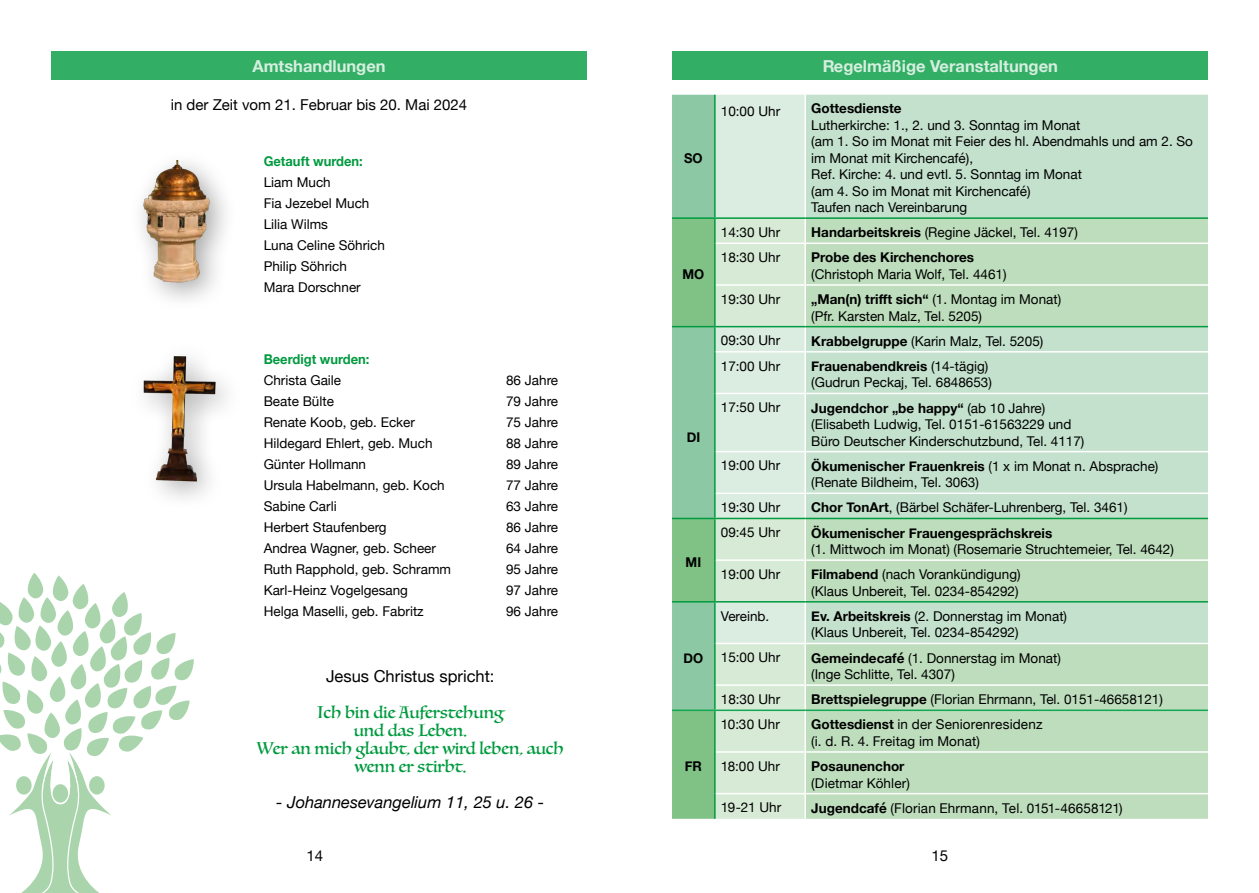
<style>
.page{position:relative;width:1259px;height:893px;background:#fff}
.page>*{position:absolute;margin:0;border:0;box-sizing:border-box;transform-origin:0 0}
.t1{font:16.5px/18px "Luminari";color:#009a3f;text-align:center}
.t2{font:700 16.5px "Helvetica Neue";color:#fff}
.t3{font:italic 16.5px "Helvetica Neue";color:#000}
.t4{font:16.5px "Helvetica Neue";color:#000}
.t5{font:15px "Helvetica Neue";color:#000}
.t6{font:13.5px/16.5px "Helvetica Neue";color:#000}
.t7{font:700 13.5px "Helvetica Neue";color:#000}
.t8{font:700 13.5px "Helvetica Neue";color:#009a3f;scale:.96 1}
.t9{font:700 13.5px "Helvetica Neue";color:#000;scale:.96 1}
.s1{font-weight:700}
</style>
<div class="page">
<div style="left:51px;top:51px;width:536px;height:28px;background:#33ae65"></div>
<svg style="left:0;top:573px;width:194px;height:320px"></svg>
<div style="left:53px;top:784px;width:15px;height:19px;background:#aad5ac;border-radius:50%"></div>
<svg style="left:89px;top:776px;width:16px;height:19px"></svg>
<svg style="left:16px;top:776px;width:16px;height:19px"></svg>
<div style="left:128px;top:340px;width:116px;height:170px;background:#000;opacity:.35"></div>
<img style="left:141px;top:353px;width:77px;height:131px">
<div style="left:715px;top:95px;width:89px;height:122px;background:#dbece0"></div>
<div style="left:806px;top:95px;width:402px;height:122px;background:#c3e1cc"></div>
<svg style="left:715px;top:219px;width:89px;height:600px;background:#d6ead8"></svg>
<svg style="left:806px;top:219px;width:402px;height:600px;background:#bfdec2"></svg>
<hr style="left:715px;top:243px;width:90px;height:1px;background:#fff">
<hr style="left:805px;top:243px;width:403px;height:1px;background:#fff">
<hr style="left:715px;top:284px;width:90px;height:2px;background:#fff">
<hr style="left:805px;top:284px;width:403px;height:2px;background:#fff">
<hr style="left:715px;top:393px;width:90px;height:1px;background:#fff">
<hr style="left:805px;top:393px;width:403px;height:1px;background:#fff">
<hr style="left:715px;top:451px;width:90px;height:1px;background:#fff">
<hr style="left:805px;top:451px;width:403px;height:1px;background:#fff">
<hr style="left:715px;top:493px;width:90px;height:1px;background:#fff">
<hr style="left:805px;top:493px;width:403px;height:1px;background:#fff">
<hr style="left:715px;top:559px;width:90px;height:2px;background:#fff">
<hr style="left:805px;top:559px;width:403px;height:2px;background:#fff">
<hr style="left:715px;top:684px;width:90px;height:2px;background:#fff">
<hr style="left:805px;top:684px;width:403px;height:2px;background:#fff">
<hr style="left:715px;top:751px;width:90px;height:2px;background:#fff">
<hr style="left:805px;top:751px;width:403px;height:2px;background:#fff">
<hr style="left:715px;top:793px;width:90px;height:1px;background:#fff">
<hr style="left:805px;top:793px;width:403px;height:1px;background:#fff">
<hr style="left:715px;top:643px;width:90px;height:1px;background:#fff">
<hr style="left:805px;top:643px;width:403px;height:1px;background:#fff">
<hr style="left:715px;top:217px;width:90px;height:2px;background:#009a3f">
<hr style="left:805px;top:217px;width:403px;height:2px;background:#009a3f">
<hr style="left:715px;top:518px;width:90px;height:1px;background:#009a3f">
<hr style="left:805px;top:518px;width:403px;height:1px;background:#009a3f">
<hr style="left:715px;top:601px;width:90px;height:1px;background:#009a3f">
<hr style="left:805px;top:601px;width:403px;height:1px;background:#009a3f">
<svg style="left:672px;top:94px;width:43px;height:725px;background:#83c494"></svg>
<hr style="left:672px;top:326px;width:43px;height:1px;background:#009a3f">
<hr style="left:672px;top:518px;width:43px;height:1px;background:#009a3f">
<hr style="left:715px;top:326px;width:90px;height:1px;background:#009a3f">
<hr style="left:805px;top:326px;width:403px;height:1px;background:#009a3f">
<hr style="left:715px;top:351px;width:90px;height:2px;background:#fff">
<hr style="left:805px;top:351px;width:403px;height:2px;background:#fff">
<hr style="left:672px;top:709px;width:43px;height:2px;background:#11a753">
<hr style="left:715px;top:709px;width:90px;height:2px;background:#11a753">
<hr style="left:805px;top:709px;width:403px;height:2px;background:#11a753">
<div style="left:672px;top:51px;width:536px;height:28px;background:#33ae65"></div>
<div style="left:128px;top:147px;width:110px;height:164px;background:#000;opacity:.35"></div>
<img style="left:142px;top:161px;width:69px;height:123px">
<p class="t2" style="left:252px;top:54px;width:135px">Amtshandlungen</p>
<p class="t5" style="left:171px;top:93px;width:298px">in der Zeit vom 21. Februar bis 20. Mai 2024</p>
<p class="t8" style="left:264px;top:151px;width:105px">Getauft wurden:</p>
<p class="t6" style="left:264px;top:173px;width:123px;line-height:21px">Liam Much<br>Fia Jezebel Much<br>Lilia Wilms<br>Luna Celine Söhrich<br>Philip Söhrich<br>Mara Dorschner</p>
<p class="t8" style="left:264px;top:349px;width:112px">Beerdigt wurden:</p>
<p class="t6" style="left:264px;top:373px;width:79px">Christa Gaile</p>
<p class="t6" style="left:506px;top:373px;width:54px">86 Jahre</p>
<p class="t6" style="left:264px;top:394px;width:72px">Beate Bülte</p>
<p class="t6" style="left:506px;top:394px;width:54px">79 Jahre</p>
<p class="t6" style="left:264px;top:415px;width:153px">Renate Koob, geb. Ecker</p>
<p class="t6" style="left:506px;top:415px;width:54px">75 Jahre</p>
<p class="t6" style="left:264px;top:436px;width:170px">Hildegard Ehlert, geb. Much</p>
<p class="t6" style="left:506px;top:436px;width:54px">88 Jahre</p>
<p class="t6" style="left:264px;top:457px;width:104px">Günter Hollmann</p>
<p class="t6" style="left:506px;top:457px;width:54px">89 Jahre</p>
<p class="t6" style="left:264px;top:478px;width:183px">Ursula Habelmann, geb. Koch</p>
<p class="t6" style="left:506px;top:478px;width:54px">77 Jahre</p>
<p class="t6" style="left:264px;top:499px;width:74px">Sabine Carli</p>
<p class="t6" style="left:506px;top:499px;width:54px">63 Jahre</p>
<p class="t6" style="left:264px;top:520px;width:124px">Herbert Staufenberg</p>
<p class="t6" style="left:506px;top:520px;width:54px">86 Jahre</p>
<p class="t6" style="left:264px;top:541px;width:174px">Andrea Wagner, geb. Scheer</p>
<p class="t6" style="left:506px;top:541px;width:54px">64 Jahre</p>
<p class="t6" style="left:264px;top:562px;width:189px">Ruth Rapphold, geb. Schramm</p>
<p class="t6" style="left:506px;top:562px;width:54px">95 Jahre</p>
<p class="t6" style="left:264px;top:583px;width:146px">Karl-Heinz Vogelgesang</p>
<p class="t6" style="left:506px;top:583px;width:54px">97 Jahre</p>
<p class="t6" style="left:264px;top:604px;width:161px">Helga Maselli, geb. Fabritz</p>
<p class="t6" style="left:506px;top:604px;width:54px">96 Jahre</p>
<p class="t4" style="left:326px;top:665px;width:170px">Jesus Christus spricht:</p>
<p class="t1" style="left:257px;top:704px;width:308px">Ich bin die Auferstehung<br>und das Leben.<br>Wer an mich glaubt, der wird leben, auch wenn er stirbt.</p>
<p class="t3" style="left:276px;top:791px;width:270px">- Johannesevangelium 11, 25 u. 26 -</p>
<p class="t9" style="left:684px;top:147px;width:21px">SO</p>
<p class="t9" style="left:682px;top:264px;width:24px">MO</p>
<p class="t9" style="left:687px;top:426px;width:15px">DI</p>
<p class="t9" style="left:685px;top:551px;width:18px">MI</p>
<p class="t9" style="left:683px;top:647px;width:22px">DO</p>
<p class="t9" style="left:685px;top:756px;width:19px">FR</p>
<p class="t2" style="left:822px;top:54px;width:237px">Regelmäßige Veranstaltungen</p>
<p class="t6" style="left:721px;top:104px;width:61px">10:00 Uhr</p>
<p class="t7" style="left:811px;top:98px;width:92px">Gottesdienste</p>
<p class="t6" style="left:811px;top:117px;width:383px">Lutherkirche: 1., 2. und 3. Sonntag im Monat<br>(am 1. So im Monat mit Feier des hl. Abendmahls und am 2. So im Monat mit Kirchencafé),<br>Ref. Kirche: 4. und evtl. 5. Sonntag im Monat<br>(am 4. So im Monat mit Kirchencafé)<br>Taufen nach Vereinbarung</p>
<p class="t6" style="left:721px;top:225px;width:61px">14:30 Uhr</p>
<p class="t6" style="left:811px;top:225px;width:268px"><span class="s1">Handarbeitskreis</span> (Regine Jäckel, Tel. 4197)</p>
<p class="t6" style="left:721px;top:250px;width:61px">18:30 Uhr</p>
<p class="t7" style="left:811px;top:247px;width:164px">Probe des Kirchenchores</p>
<p class="t6" style="left:811px;top:267px;width:197px">(Christoph Maria Wolf, Tel. 4461)</p>
<p class="t6" style="left:721px;top:292px;width:61px">19:30 Uhr</p>
<p class="t6" style="left:811px;top:292px;width:251px"><span class="s1">„Man(n) trifft sich“</span> (1. Montag im Monat) (Pfr. Karsten Malz, Tel. 5205)</p>
<p class="t6" style="left:721px;top:333px;width:61px">09:30 Uhr</p>
<p class="t6" style="left:811px;top:334px;width:233px"><span class="s1">Krabbelgruppe</span> (Karin Malz, Tel. 5205)</p>
<p class="t6" style="left:721px;top:358px;width:61px">17:00 Uhr</p>
<p class="t6" style="left:811px;top:359px;width:182px"><span class="s1">Frauenabendkreis</span> (14-tägig) (Gudrun Peckaj, Tel. 6848653)</p>
<p class="t6" style="left:721px;top:400px;width:61px">17:50 Uhr</p>
<p class="t6" style="left:811px;top:400px;width:275px"><span class="s1">Jugendchor „be happy“</span> (ab 10 Jahre) (Elisabeth Ludwig, Tel. 0151-61563229 und<br>Büro Deutscher Kinderschutzbund, Tel. 4117)</p>
<p class="t6" style="left:721px;top:458px;width:61px">19:00 Uhr</p>
<p class="t6" style="left:811px;top:458px;width:349px"><span class="s1">Ökumenischer Frauenkreis</span> (1 x im Monat n. Absprache) (Renate Bildheim, Tel. 3063)</p>
<p class="t6" style="left:721px;top:500px;width:61px">19:30 Uhr</p>
<p class="t6" style="left:811px;top:500px;width:318px"><span class="s1">Chor TonArt</span>, (Bärbel Schäfer-Luhrenberg, Tel. 3461)</p>
<p class="t6" style="left:721px;top:525px;width:61px">09:45 Uhr</p>
<p class="t7" style="left:811px;top:522px;width:242px">Ökumenischer Frauengesprächskreis</p>
<p class="t6" style="left:811px;top:542px;width:364px">(1. Mittwoch im Monat) (Rosemarie Struchtemeier, Tel. 4642)</p>
<p class="t6" style="left:721px;top:567px;width:61px">19:00 Uhr</p>
<p class="t6" style="left:811px;top:567px;width:211px"><span class="s1">Filmabend</span> (nach Vorankündigung) (Klaus Unbereit, Tel. 0234-854292)</p>
<p class="t6" style="left:721px;top:608px;width:50px">Vereinb.</p>
<p class="t6" style="left:811px;top:609px;width:257px"><span class="s1">Ev. Arbeitskreis</span> (2. Donnerstag im Monat) (Klaus Unbereit, Tel. 0234-854292)</p>
<p class="t6" style="left:721px;top:650px;width:61px">15:00 Uhr</p>
<p class="t6" style="left:811px;top:650px;width:251px"><span class="s1">Gemeindecafé</span> (1. Donnerstag im Monat) (Inge Schlitte, Tel. 4307)</p>
<p class="t6" style="left:721px;top:692px;width:61px">18:30 Uhr</p>
<p class="t6" style="left:811px;top:692px;width:353px"><span class="s1">Brettspielegruppe</span> (Florian Ehrmann, Tel. 0151-46658121)</p>
<p class="t6" style="left:721px;top:717px;width:61px">10:30 Uhr</p>
<p class="t6" style="left:811px;top:717px;width:233px"><span class="s1">Gottesdienst</span> in der Seniorenresidenz (i. d. R. 4. Freitag im Monat)</p>
<p class="t6" style="left:721px;top:758px;width:61px">18:00 Uhr</p>
<p class="t7" style="left:811px;top:756px;width:95px">Posaunenchor</p>
<p class="t6" style="left:811px;top:775px;width:100px">(Dietmar Köhler)</p>
<p class="t6" style="left:721px;top:800px;width:62px">19-21 Uhr</p>
<p class="t6" style="left:811px;top:800px;width:313px"><span class="s1">Jugendcafé</span> (Florian Ehrmann, Tel. 0151-46658121)</p>
<p class="t5" style="left:306px;top:844px;width:18px">14</p>
<p class="t5" style="left:931px;top:844px;width:18px">15</p>
</div>
